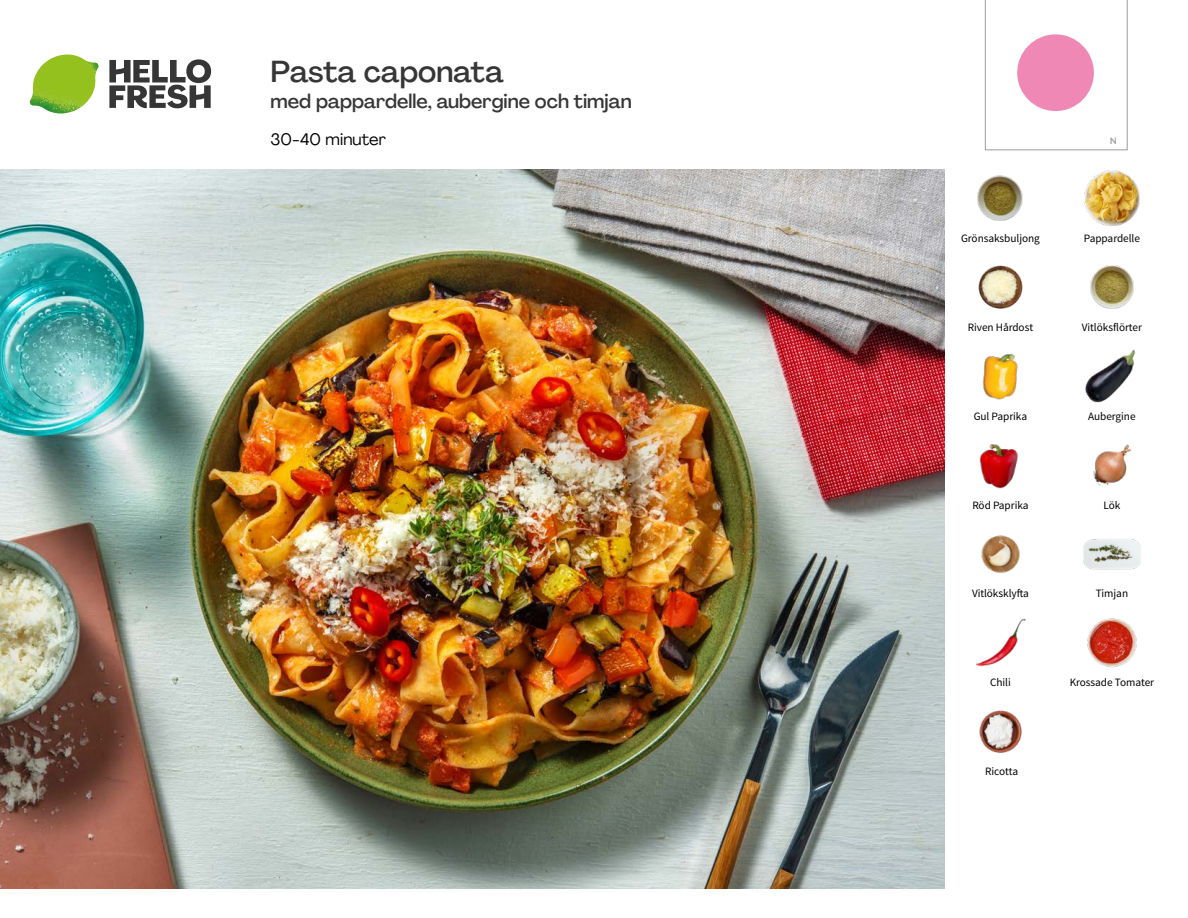
<style>
.page{position:relative;width:1188px;height:918px;background:#fff}
.page>*{position:absolute;margin:0;border:0;box-sizing:border-box;transform-origin:0 0}
.t1{font:500 30px "Agrandir";color:#373636}
.t2{font:500 19.5px "Agrandir";color:#373636}
.t3{font:16.5px "Agrandir";letter-spacing:.005em;color:#000}
.t4{font:11.25px "Source Sans Pro";letter-spacing:-.005em;color:#000}
.t5{font:500 9px "Gotham";color:#9d9d9c}
</style>
<div class="page">
<svg style="left:109px;top:59px;width:102px;height:49px"></svg>
<img style="left:30px;top:55px;width:69px;height:59px">
<img style="left:0;top:170px;width:945px;height:718px">
<svg style="left:985px;top:0;width:142px;height:150px"></svg>
<img style="left:982px;top:354px;width:36px;height:46px">
<img style="left:978px;top:265px;width:45px;height:44px">
<img style="left:1090px;top:266px;width:44px;height:43px">
<img style="left:1085px;top:349px;width:51px;height:54px">
<img style="left:1093px;top:444px;width:39px;height:42px">
<img style="left:976px;top:618px;width:50px;height:49px">
<img style="left:1087px;top:618px;width:50px;height:50px">
<img style="left:979px;top:710px;width:43px;height:43px">
<img style="left:979px;top:444px;width:39px;height:45px">
<img style="left:981px;top:535px;width:39px;height:38px">
<img style="left:1083px;top:539px;width:58px;height:31px">
<img style="left:1084px;top:171px;width:55px;height:55px">
<img style="left:978px;top:176px;width:45px;height:44px">
<h1 class="t1" style="left:271px;top:53px;width:235px">Pasta caponata</h1>
<h2 class="t2" style="left:271px;top:89px;width:363px">med pappardelle, aubergine och timjan</h2>
<h3 class="t3" style="left:271px;top:129px;width:117px">30-40 minuter</h3>
<p class="t5" style="left:1110px;top:135px;width:9px">N</p>
<p class="t4" style="left:961px;top:232px;width:80px">Grönsaksbuljong</p>
<p class="t4" style="left:1084px;top:232px;width:58px">Pappardelle</p>
<p class="t4" style="left:968px;top:320px;width:67px">Riven Hårdost</p>
<p class="t4" style="left:1082px;top:320px;width:62px">Vitlöksflörter</p>
<p class="t4" style="left:974px;top:409px;width:55px">Gul Paprika</p>
<p class="t4" style="left:1088px;top:409px;width:49px">Aubergine</p>
<p class="t4" style="left:972px;top:498px;width:58px">Röd Paprika</p>
<p class="t4" style="left:1104px;top:498px;width:18px">Lök</p>
<p class="t4" style="left:972px;top:587px;width:58px">Vitlöksklyfta</p>
<p class="t4" style="left:1096px;top:587px;width:34px">Timjan</p>
<p class="t4" style="left:990px;top:675px;width:22px">Chili</p>
<p class="t4" style="left:1070px;top:675px;width:86px">Krossade Tomater</p>
<p class="t4" style="left:985px;top:764px;width:35px">Ricotta</p>
</div>
